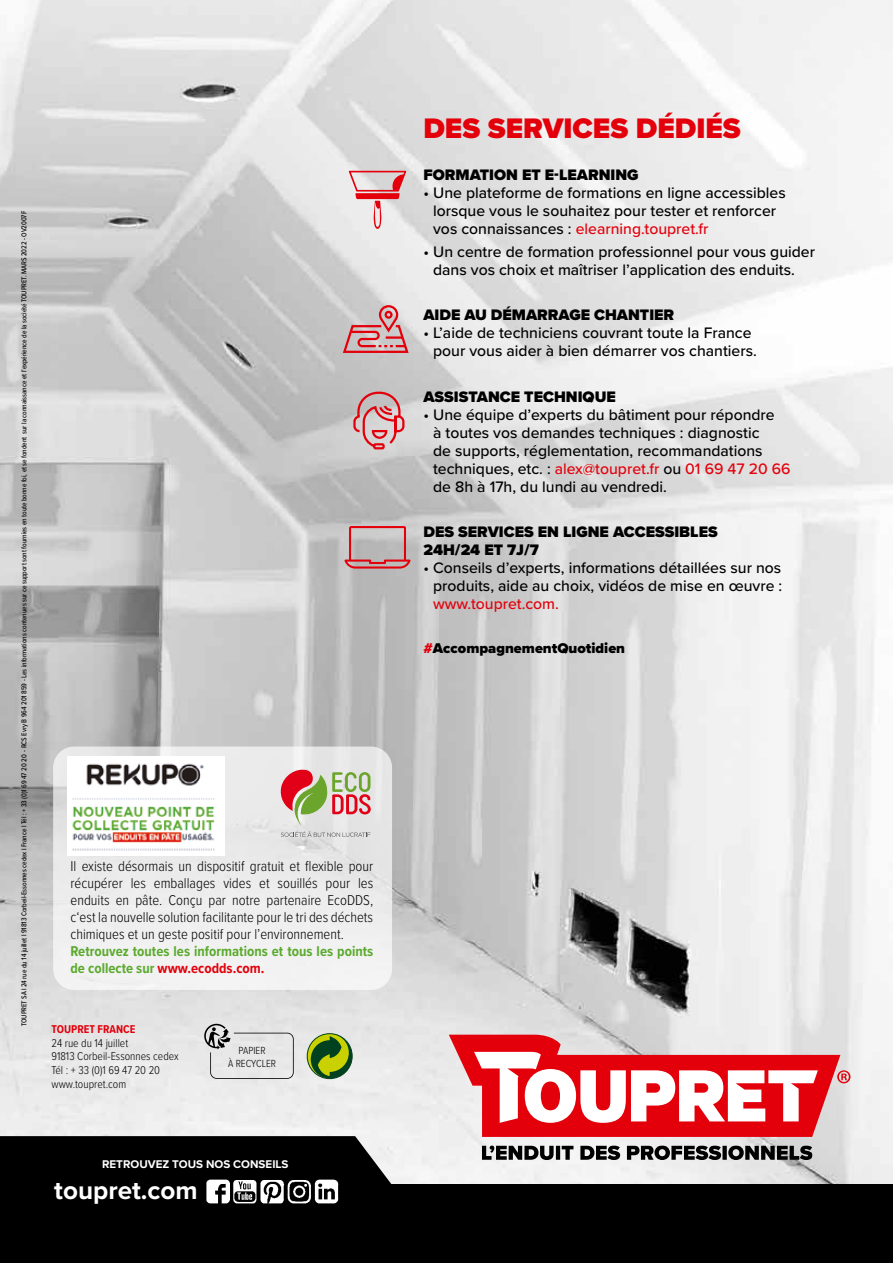
<style>
.page{position:relative;width:893px;height:1263px;background:#fff}
.page>*{position:absolute;margin:0;border:0;box-sizing:border-box;transform-origin:0 0}
.t1{font:900 29.25px "Proxima Nova";color:#e3000b}
.t2{font:700 26.1px "Proxima Nova";color:#fff}
.t3{font:500 15.75px/18px "Proxima Nova";color:#000}
.t4{font:900 15.75px/18px "Proxima Nova";color:#000}
.t5{font:500 15.75px "Proxima Nova";color:#e3000b}
.t6{font:300 14.7px/17px "Proxima Nova Cond";color:#000;text-align:justify}
.t7{font:700 14.7px/17px "Proxima Nova Cond";color:#5baa2e}
.t8{font:900 14.55px "Proxima Nova";color:#000}
.t9{font:300 11.7px/13.6px "Proxima Nova Cond";color:#000}
.t10{font:700 11.7px "Proxima Nova Cond";color:#e3000b}
.t11{font:700 11.55px "Proxima Nova";color:#fff}
.t12{font:300 10.65px/12.5px "Proxima Nova Cond";color:#000;text-align:center}
.t13{font:500 7.35px "Proxima Nova Cond";letter-spacing:-.01em;color:#000}
.s1{color:#e3000b}
</style>
<div class="page">
<img style="left:0;top:0;width:893px;height:1184px">
<div style="left:0;top:1184px;width:893px;height:79px;background:#000"></div>
<svg style="left:0;top:1136px;width:451px;height:48px;fill:#000"></svg>
<svg style="left:482px;top:1145px;width:330px;height:15px"></svg>
<svg style="left:449px;top:1035px;width:401px;height:102px"></svg>
<img style="left:202px;top:1169px;width:141px;height:35px">
<svg style="left:204px;top:1024px;width:90px;height:55px"></svg>
<svg style="left:307px;top:1034px;width:45px;height:44px"></svg>
<div style="left:307px;top:1033px;width:45px;height:46px;border:1px solid #004120;border-radius:50%"></div>
<svg style="left:311px;top:1034px;width:41px;height:44px"></svg>
<svg style="left:341px;top:304px;width:69px;height:50px"></svg>
<svg style="left:352px;top:390px;width:54px;height:60px"></svg>
<svg style="left:344px;top:526px;width:67px;height:42px"></svg>
<svg style="left:349px;top:171px;width:57px;height:58px"></svg>
<div style="left:53px;top:746px;width:339px;height:244px;background:#ededed;border-radius:21px"></div>
<svg style="left:281px;top:831px;width:89px;height:6px"></svg>
<svg style="left:280px;top:769px;width:91px;height:56px"></svg>
<img style="left:68px;top:756px;width:156px;height:99px">
<p class="t13" style="left:19px;top:1026px;width:817px;rotate:-90deg">TOUPRET SA l 24 rue du 14 juillet l 91813 Corbeil-Essonnes cedex l France l Tél : + 33 (0)1 69 47 20 20 - RCS Evry B 964 201 859 - Les informations contenues sur ce support sont fournies en toute bonne foi, et se fondent sur la connaissance et l’expérience de la société TOUPRET. MARS 2022 - OV2007F</p>
<p class="t6" style="left:71px;top:857px;width:304px">Il existe désormais un dispositif gratuit et flexible pour récupérer les emballages vides et souillés pour les enduits en pâte. Conçu par notre partenaire EcoDDS, c‘est la nouvelle solution facilitante pour le tri des déchets chimiques et un geste positif pour l’environnement.</p>
<p class="t7" style="left:71px;top:942px;width:304px">Retrouvez toutes les informations et tous les points de collecte sur <span class="s1">www.ecodds.com.</span></p>
<p class="t10" style="left:51px;top:1020px;width:85px">TOUPRET FRANCE</p>
<p class="t9" style="left:51px;top:1035px;width:129px">24 rue du 14 juillet<br>91813 Corbeil-Essonnes cedex<br>Tél : + 33 (0)1 69 47 20 20 www.toupret.com</p>
<p class="t12" style="left:228px;top:1044px;width:50px">PAPIER<br>À RECYCLER</p>
<p class="t11" style="left:102px;top:1156px;width:188px">RETROUVEZ TOUS NOS CONSEILS</p>
<h2 class="t2" style="left:54px;top:1171px;width:145px">toupret.com</h2>
<h1 class="t1" style="left:423px;top:106px;width:319px">DES SERVICES DÉDIÉS</h1>
<p class="t4" style="left:423px;top:166px;width:217px">FORMATION ET E-LEARNING</p>
<p class="t3" style="left:433px;top:183px;width:354px;text-indent:-10px">• Une plateforme de formations en ligne accessibles lorsque vous le souhaitez pour tester et renforcer vos connaissances : <span class="s1">elearning.toupret.fr</span></p>
<p class="t3" style="left:433px;top:242px;width:383px;text-indent:-10px">• Un centre de formation professionnel pour vous guider dans vos choix et maîtriser l’application des enduits.</p>
<p class="t4" style="left:423px;top:306px;width:252px">AIDE AU DÉMARRAGE CHANTIER</p>
<p class="t3" style="left:433px;top:323px;width:325px;text-indent:-10px">• L’aide de techniciens couvrant toute la France pour vous aider à bien démarrer vos chantiers.</p>
<p class="t4" style="left:423px;top:387px;width:194px">ASSISTANCE TECHNIQUE</p>
<p class="t3" style="left:433px;top:405px;width:359px;text-indent:-10px">• Une équipe d’experts du bâtiment pour répondre<br>à toutes vos demandes techniques : diagnostic<br>de supports, réglementation, recommandations techniques, etc. : <span class="s1">alex@toupret.fr</span> ou <span class="s1">01 69 47 20 66 </span>de 8h à 17h, du lundi au vendredi.</p>
<p class="t4" style="left:423px;top:522px;width:296px">DES SERVICES EN LIGNE ACCESSIBLES<br>24H/24 ET 7J/7</p>
<p class="t3" style="left:423px;top:558px;width:360px;text-align:right">• Conseils d’experts, informations détaillées sur nos produits, aide au choix, vidéos de mise en œuvre :</p>
<p class="t5" style="left:433px;top:592px;width:127px">www.toupret.com.</p>
<p class="t8" style="left:423px;top:637px;width:203px"><span class="s1">#</span>AccompagnementQuotidien</p>
</div>
